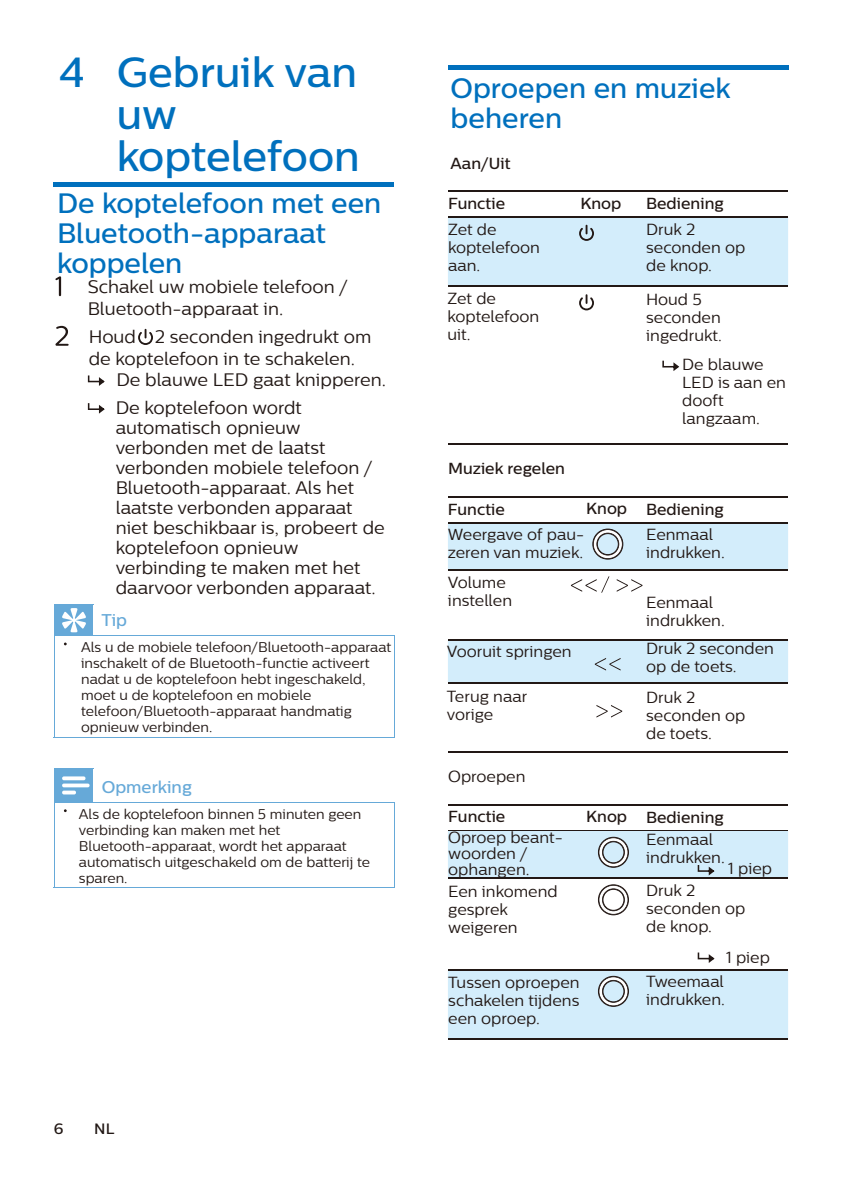
<style>
.page{position:relative;width:842px;height:1191px;background:#fff}
.page>*{position:absolute;margin:0;border:0;box-sizing:border-box;transform-origin:0 0}
.t1{font:500 42px/42px "Centrale Sans";color:#0070bd}
.t2{font:500 28px/30px "Centrale Sans";color:#0070bd}
.t3{font:18px/20px "Centrale Sans";color:#221815}
.t4{font:500 17px "Centrale Sans";color:#66a9d8}
.t5{font:16px/18px "Centrale Sans";color:#221815}
.t6{font:500 16px "Centrale Sans";color:#221815}
.t7{font:500 15px "Centrale Sans";color:#221815}
.t8{font:14px/16px "Centrale Sans";color:#221815}
</style>
<div class="page">
<hr style="left:54px;top:182px;width:340px;height:4px;background:#0070bd">
<svg style="left:55px;top:276px;width:6px;height:20px"></svg>
<svg style="left:55px;top:326px;width:14px;height:20px"></svg>
<svg style="left:88px;top:375px;width:17px;height:11px"></svg>
<svg style="left:88px;top:403px;width:17px;height:10px"></svg>
<div style="left:54px;top:604px;width:39px;height:31px;background:#66a9d8"></div>
<hr style="left:54px;top:635px;width:1px;height:102px;background:#66a9d8">
<hr style="left:394px;top:636px;width:1px;height:101px;background:#66a9d8">
<hr style="left:54px;top:737px;width:39px;height:1px;background:#66a9d8">
<hr style="left:93px;top:737px;width:302px;height:1px;background:#66a9d8">
<hr style="left:93px;top:605px;width:1px;height:30px;background:#66a9d8">
<hr style="left:93px;top:635px;width:302px;height:1px;background:#66a9d8">
<svg style="left:62px;top:608px;width:24px;height:24px"></svg>
<div style="left:54px;top:768px;width:39px;height:34px;background:#66a9d8"></div>
<hr style="left:54px;top:802px;width:1px;height:85px;background:#66a9d8">
<hr style="left:394px;top:802px;width:1px;height:85px;background:#66a9d8">
<hr style="left:54px;top:887px;width:39px;height:1px;background:#66a9d8">
<hr style="left:93px;top:887px;width:302px;height:1px;background:#66a9d8">
<hr style="left:93px;top:768px;width:1px;height:34px;background:#66a9d8">
<hr style="left:93px;top:802px;width:302px;height:1px;background:#66a9d8">
<svg style="left:62px;top:776px;width:28px;height:18px"></svg>
<hr style="left:448px;top:66px;width:340px;height:4px;background:#0070bd">
<hr style="left:448px;top:191px;width:121px;height:1px;background:#221815">
<hr style="left:569px;top:191px;width:83px;height:1px;background:#221815">
<hr style="left:652px;top:191px;width:136px;height:1px;background:#221815">
<hr style="left:448px;top:216px;width:121px;height:1px;background:#221815">
<hr style="left:569px;top:216px;width:83px;height:1px;background:#221815">
<hr style="left:652px;top:216px;width:136px;height:1px;background:#221815">
<hr style="left:448px;top:286px;width:121px;height:1px;background:#221815">
<hr style="left:569px;top:286px;width:83px;height:1px;background:#221815">
<hr style="left:652px;top:286px;width:136px;height:1px;background:#221815">
<hr style="left:448px;top:443px;width:121px;height:1px;background:#221815">
<hr style="left:569px;top:443px;width:83px;height:1px;background:#221815">
<hr style="left:652px;top:443px;width:136px;height:1px;background:#221815">
<div style="left:448px;top:217px;width:340px;height:69px;background:#d3edfb"></div>
<svg style="left:579px;top:294px;width:15px;height:16px"></svg>
<svg style="left:662px;top:361px;width:17px;height:10px"></svg>
<svg style="left:448px;top:523px;width:340px;height:159px;fill:#d3edfb"></svg>
<hr style="left:448px;top:496px;width:133px;height:1px;background:#221815">
<hr style="left:581px;top:496px;width:98px;height:1px;background:#221815">
<hr style="left:679px;top:496px;width:109px;height:1px;background:#221815">
<hr style="left:448px;top:522px;width:133px;height:1px;background:#221815">
<hr style="left:581px;top:522px;width:98px;height:1px;background:#221815">
<hr style="left:679px;top:522px;width:109px;height:1px;background:#221815">
<hr style="left:448px;top:569px;width:133px;height:1px;background:#221815">
<hr style="left:581px;top:569px;width:98px;height:1px;background:#221815">
<hr style="left:679px;top:569px;width:109px;height:1px;background:#221815">
<hr style="left:448px;top:639px;width:133px;height:1px;background:#221815">
<hr style="left:581px;top:639px;width:98px;height:1px;background:#221815">
<hr style="left:679px;top:639px;width:109px;height:1px;background:#221815">
<hr style="left:448px;top:682px;width:133px;height:1px;background:#221815">
<hr style="left:581px;top:682px;width:98px;height:1px;background:#221815">
<hr style="left:679px;top:682px;width:109px;height:1px;background:#221815">
<hr style="left:448px;top:751px;width:133px;height:1px;background:#221815">
<hr style="left:581px;top:751px;width:98px;height:1px;background:#221815">
<hr style="left:679px;top:751px;width:109px;height:1px;background:#221815">
<svg style="left:592px;top:528px;width:31px;height:31px"></svg>
<svg style="left:448px;top:831px;width:340px;height:207px;fill:#d3edfb"></svg>
<hr style="left:448px;top:804px;width:139px;height:1px;background:#221815">
<hr style="left:587px;top:804px;width:83px;height:1px;background:#221815">
<hr style="left:670px;top:804px;width:118px;height:1px;background:#221815">
<hr style="left:448px;top:830px;width:139px;height:1px;background:#221815">
<hr style="left:587px;top:830px;width:83px;height:1px;background:#221815">
<hr style="left:670px;top:830px;width:118px;height:1px;background:#221815">
<hr style="left:448px;top:877px;width:139px;height:1px;background:#221815">
<hr style="left:587px;top:877px;width:83px;height:1px;background:#221815">
<hr style="left:670px;top:877px;width:118px;height:1px;background:#221815">
<hr style="left:448px;top:969px;width:139px;height:1px;background:#221815">
<hr style="left:587px;top:969px;width:83px;height:1px;background:#221815">
<hr style="left:670px;top:969px;width:118px;height:1px;background:#221815">
<hr style="left:448px;top:1038px;width:139px;height:1px;background:#221815">
<hr style="left:587px;top:1038px;width:83px;height:1px;background:#221815">
<hr style="left:670px;top:1038px;width:118px;height:1px;background:#221815">
<svg style="left:598px;top:836px;width:31px;height:31px"></svg>
<svg style="left:698px;top:865px;width:16px;height:10px"></svg>
<svg style="left:598px;top:884px;width:31px;height:31px"></svg>
<svg style="left:698px;top:952px;width:16px;height:11px"></svg>
<svg style="left:598px;top:975px;width:31px;height:31px"></svg>
<svg style="left:571px;top:576px;width:38px;height:16px"></svg>
<svg style="left:596px;top:705px;width:26px;height:12px"></svg>
<svg style="left:595px;top:658px;width:26px;height:12px"></svg>
<svg style="left:617px;top:579px;width:25px;height:13px"></svg>
<div style="left:660px;top:220px;width:109px;height:62px;background:#d3edfb"></div>
<svg style="left:138px;top:329px;width:15px;height:16px"></svg>
<h1 class="t1" style="left:117px;top:50px;width:245px;text-indent:-58px">4 Gebruik van uw koptelefoon</h1>
<h2 class="t2" style="left:57px;top:188px;width:326px">De koptelefoon met een<br>Bluetooth-apparaat koppelen</h2>
<p class="t3" style="left:88px;top:276px;width:262px;line-height:22px">Schakel uw mobiele telefoon /<br>Bluetooth-apparaat in.</p>
<p class="t3" style="left:89px;top:326px;width:284px">Houd 2 seconden ingedrukt om</p>
<p class="t3" style="left:89px;top:348px;width:268px">de koptelefoon in te schakelen.</p>
<p class="t3" style="left:116px;top:370px;width:271px">De blauwe LED gaat knipperen.</p>
<p class="t3" style="left:116px;top:398px;width:271px">De koptelefoon wordt automatisch opnieuw verbonden met de laatst verbonden mobiele telefoon /<br>Bluetooth-apparaat. Als het laatste verbonden apparaat niet beschikbaar is, probeert de koptelefoon opnieuw verbinding te maken met het daarvoor verbonden apparaat.</p>
<p class="t4" style="left:101px;top:610px;width:27px">Tip</p>
<p class="t8" style="left:81px;top:638px;width:312px">Als u de mobiele telefoon/Bluetooth-apparaat inschakelt of de Bluetooth-functie activeert nadat u de koptelefoon hebt ingeschakeld, moet u de koptelefoon en mobiele telefoon/Bluetooth-apparaat handmatig opnieuw verbinden.</p>
<p class="t4" style="left:102px;top:777px;width:92px">Opmerking</p>
<p class="t8" style="left:79px;top:806px;width:293px">Als de koptelefoon binnen 5 minuten geen verbinding kan maken met het<br>Bluetooth-apparaat, wordt het apparaat automatisch uitgeschakeld om de batterij te sparen.</p>
<p class="t7" style="left:54px;top:1119px;width:11px">6</p>
<p class="t7" style="left:94px;top:1119px;width:22px">NL</p>
<h2 class="t2" style="left:451px;top:73px;width:282px">Oproepen en muziek beheren</h2>
<p class="t6" style="left:451px;top:154px;width:61px">Aan/Uit</p>
<p class="t6" style="left:448px;top:194px;width:59px">Functie</p>
<p class="t6" style="left:580px;top:194px;width:43px">Knop</p>
<p class="t6" style="left:646px;top:194px;width:79px">Bediening</p>
<p class="t5" style="left:448px;top:220px;width:93px">Zet de koptelefoon aan.</p>
<p class="t5" style="left:646px;top:220px;width:101px">Druk 2 seconden op de knop.</p>
<p class="t5" style="left:447px;top:289px;width:93px">Zet de koptelefoon uit.</p>
<p class="t5" style="left:646px;top:290px;width:77px">Houd 5 seconden ingedrukt.</p>
<p class="t5" style="left:682px;top:355px;width:105px">De blauwe<br>LED is aan en dooft langzaam.</p>
<p class="t6" style="left:448px;top:459px;width:119px">Muziek regelen</p>
<p class="t6" style="left:448px;top:500px;width:59px">Functie</p>
<p class="t6" style="left:586px;top:500px;width:139px">Knop Bediening</p>
<p class="t5" style="left:448px;top:525px;width:138px">Weergave of pau&shy;zeren van muziek.</p>
<p class="t5" style="left:646px;top:525px;width:80px">Eenmaal indrukken.</p>
<p class="t5" style="left:646px;top:593px;width:80px">Eenmaal indrukken.</p>
<p class="t5" style="left:448px;top:573px;width:66px">Volume instellen</p>
<p class="t5" style="left:447px;top:642px;width:126px">Vooruit springen</p>
<p class="t5" style="left:447px;top:687px;width:82px">Terug naar vorige</p>
<p class="t5" style="left:646px;top:639px;width:129px">Druk 2 seconden op de toets.</p>
<p class="t5" style="left:646px;top:688px;width:101px">Druk 2 seconden op de toets.</p>
<p class="t5" style="left:448px;top:767px;width:79px">Oproepen</p>
<p class="t6" style="left:448px;top:807px;width:59px">Functie</p>
<p class="t6" style="left:586px;top:808px;width:139px">Knop Bediening</p>
<p class="t5" style="left:448px;top:829px;width:116px;line-height:16px">Oproep beant&shy;woorden / ophangen.</p>
<p class="t5" style="left:646px;top:830px;width:80px">Eenmaal indrukken.</p>
<p class="t5" style="left:728px;top:859px;width:46px">1 piep</p>
<p class="t5" style="left:448px;top:881px;width:111px">Een inkomend gesprek weigeren</p>
<p class="t5" style="left:646px;top:881px;width:101px">Druk 2 seconden op de knop.</p>
<p class="t5" style="left:726px;top:948px;width:46px">1 piep</p>
<p class="t5" style="left:448px;top:973px;width:133px;text-align:justify">Tussen oproepen schakelen tijdens een oproep.</p>
<p class="t5" style="left:646px;top:972px;width:80px">Tweemaal indrukken.</p>
</div>
